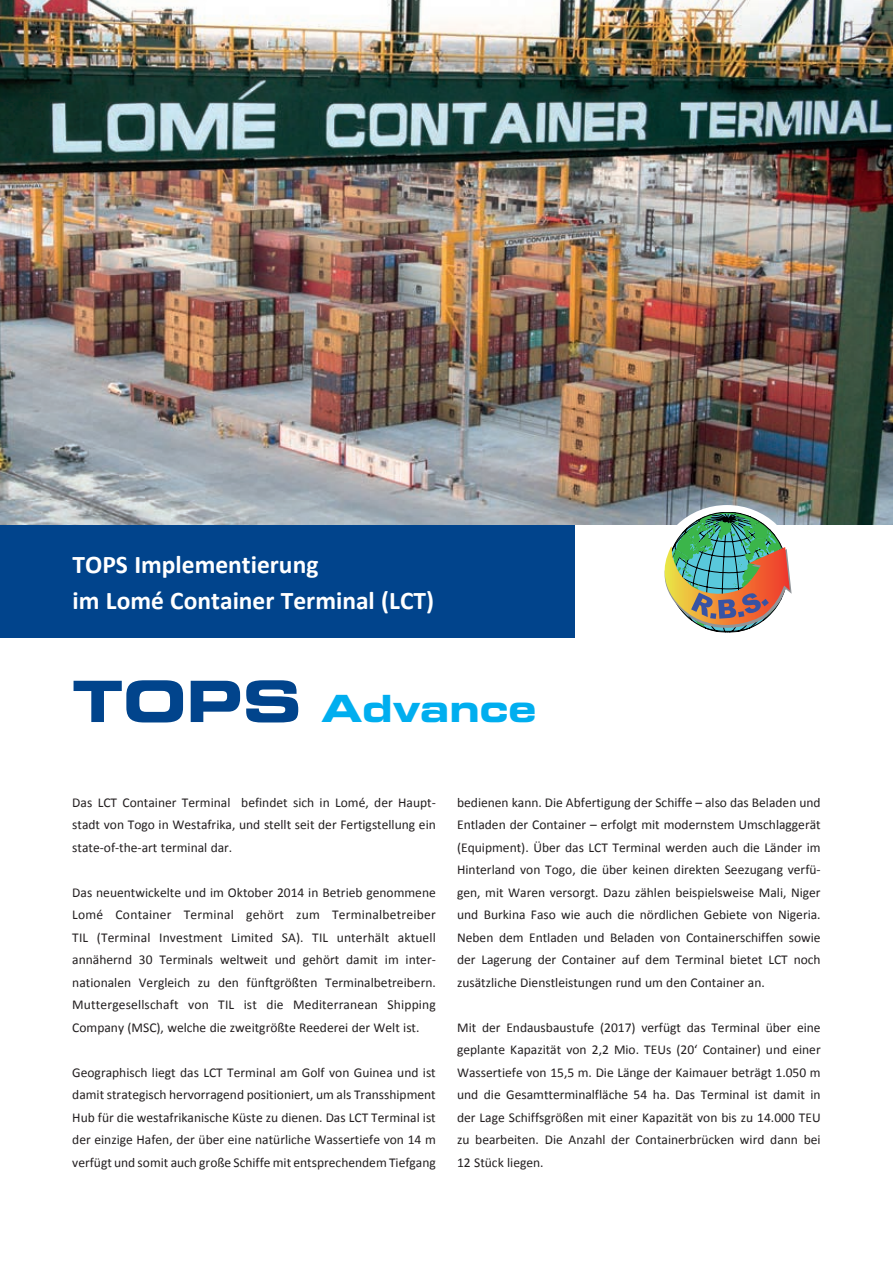
<style>
.page{position:relative;width:893px;height:1263px;background:#fff}
.page>*{position:absolute;margin:0;border:0;box-sizing:border-box;transform-origin:0 0}
.t1{font:37.5px "Eurostile Bold Extended Two";color:#00aeef}
.t2{font:700 25.5px/36px "Calibri";color:#fff}
.t3{font:13.5px/22.5px "Calibri";color:#231f20;text-align:justify}
.s1{font-size:57px;color:#01448c}
</style>
<div class="page">
<div style="left:0;top:525px;width:575px;height:112px;background:#01448c"></div>
<img style="left:0;top:0;width:893px;height:525px">
<div style="left:657px;top:505px;width:140px;height:132px;background:#fff;border-radius:50%"></div>
<svg style="left:653px;top:512px;width:139px;height:121px"></svg>
<h2 class="t2" style="left:73px;top:546px;width:363px">TOPS Implementierung<br>im Lomé Container Terminal (LCT)</h2>
<h1 class="t1" style="left:72px;top:682px;width:466px"><span class="s1">TOPS</span> Advance</h1>
<p class="t3" style="left:72px;top:791px;width:365px">Das LCT Container Terminal befindet sich in Lomé, der Haupt&shy;stadt von Togo in Westafrika, und stellt seit der Fertigstellung ein state-of-the-art terminal dar.</p>
<p class="t3" style="left:72px;top:881px;width:365px">Das neuentwickelte und im Oktober 2014 in Betrieb genommene Lomé Container Terminal gehört zum Terminalbetreiber TIL (Terminal Investment Limited SA). TIL unterhält aktuell annähernd 30 Terminals weltweit und gehört damit im inter&shy;nationalen Vergleich zu den fünftgrößten Terminalbetreibern.<br>Muttergesellschaft von TIL ist die Mediterranean Shipping Company (MSC), welche die zweitgrößte Reederei der Welt ist.</p>
<p class="t3" style="left:72px;top:1061px;width:365px">Geographisch liegt das LCT Terminal am Golf von Guinea und ist damit strategisch hervorragend positioniert, um als Transshipment Hub für die westafrikanische Küste zu dienen. Das LCT Terminal ist der einzige Hafen, der über eine natürliche Wassertiefe von 14 m verfügt und somit auch große Schiffe mit entsprechendem Tiefgang</p>
<p class="t3" style="left:457px;top:791px;width:365px">bedienen kann. Die Abfertigung der Schiffe – also das Beladen und Entladen der Container – erfolgt mit modernstem Umschlaggerät (Equipment). Über das LCT Terminal werden auch die Länder im Hinterland von Togo, die über keinen direkten Seezugang verfü&shy;gen, mit Waren versorgt. Dazu zählen beispielsweise Mali, Niger und Burkina Faso wie auch die nördlichen Gebiete von Nigeria.<br>Neben dem Entladen und Beladen von Containerschiffen sowie der Lagerung der Container auf dem Terminal bietet LCT noch zusätzliche Dienstleistungen rund um den Container an.</p>
<p class="t3" style="left:457px;top:1016px;width:365px">Mit der Endausbaustufe (2017) verfügt das Terminal über eine geplante Kapazität von 2,2 Mio. TEUs (20‘ Container) und einer Wassertiefe von 15,5 m. Die Länge der Kaimauer beträgt 1.050 m und die Gesamtterminalfläche 54 ha. Das Terminal ist damit in der Lage Schiffsgrößen mit einer Kapazität von bis zu 14.000 TEU zu bearbeiten. Die Anzahl der Containerbrücken wird dann bei 12 Stück liegen.</p>
</div>
